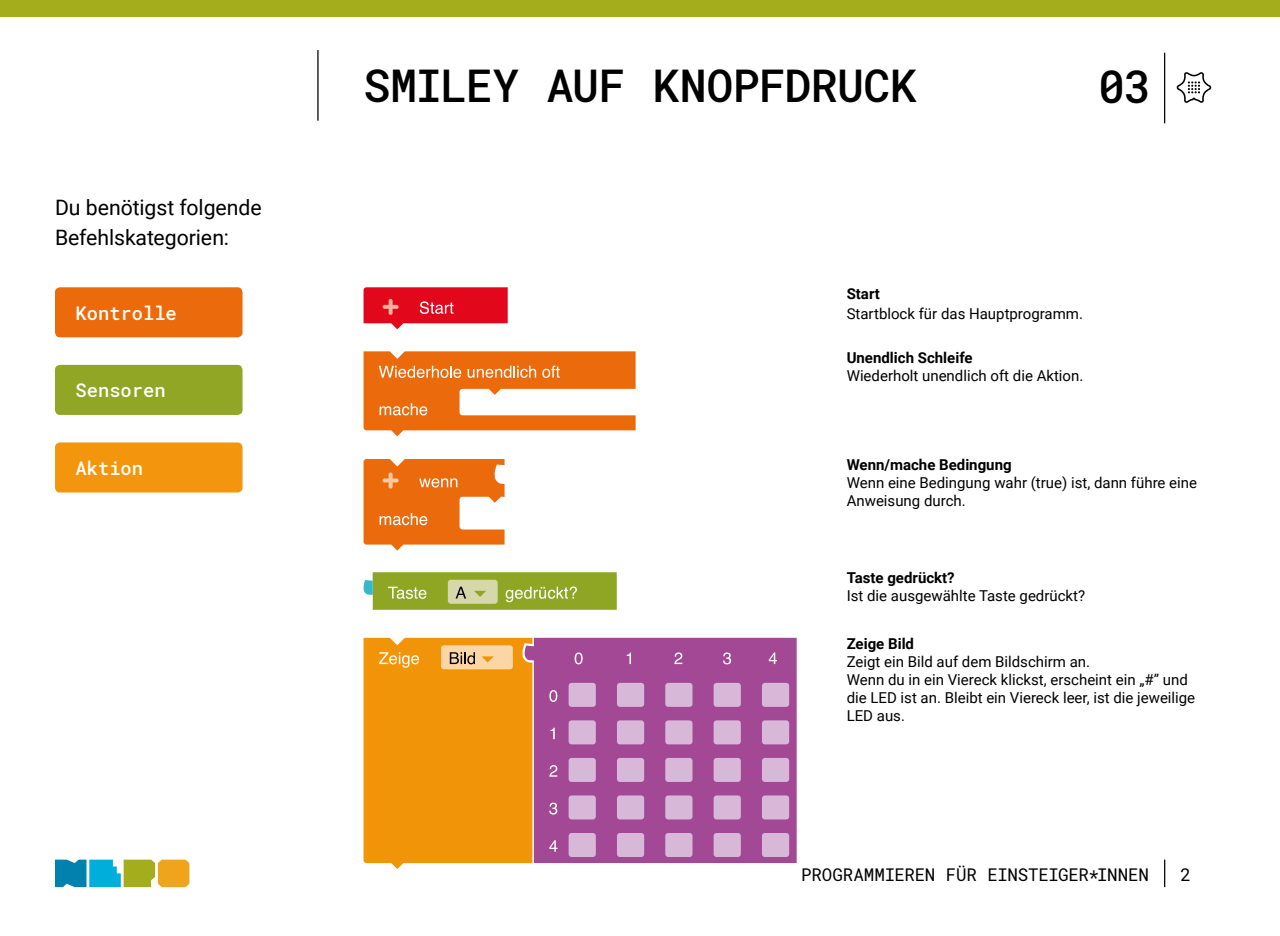
<style>
.page{position:relative;width:1280px;height:936px;background:#fff}
.page>*{position:absolute;margin:0;border:0;box-sizing:border-box;transform-origin:0 0}
.t1{font:500 45px "Roboto Mono";letter-spacing:-.02em;color:#000}
.t2{font:21.25px/30px "Roboto";letter-spacing:-.005em;color:#000}
.t3{font:500 18.75px "Roboto Mono";color:#fff}
.t4{font:17.5px "Roboto Mono";letter-spacing:-.015em;color:#000}
.t5{font:15px/18px "Roboto";color:#000}
.t6{font:700 15px "Roboto";color:#000}
</style>
<div class="page">
<div style="left:0;top:0;width:1280px;height:16px;background:#a4ad1b"></div>
<hr style="left:1164px;top:53px;width:1px;height:70px;background:#000">
<hr style="left:317px;top:50px;width:2px;height:71px;background:#000">
<svg style="left:1176px;top:72px;width:36px;height:31px"></svg>
<svg style="left:1164px;top:859px;width:1px;height:27px"></svg>
<svg style="left:363px;top:637px;width:169px;height:231px;background:#f19916"></svg>
<svg style="left:524px;top:637px;width:273px;height:225px;background:#a74f92"></svg>
<svg style="left:575px;top:652px;width:8px;height:12px"></svg>
<svg style="left:627px;top:652px;width:4px;height:11px"></svg>
<svg style="left:674px;top:652px;width:8px;height:11px"></svg>
<svg style="left:723px;top:652px;width:8px;height:12px"></svg>
<svg style="left:769px;top:652px;width:8px;height:11px"></svg>
<svg style="left:549px;top:689px;width:8px;height:12px"></svg>
<div style="left:569px;top:682px;width:27px;height:24px;background:#d7b8d9;border-radius:3px"></div>
<div style="left:617px;top:682px;width:27px;height:24px;background:#d7b8d9;border-radius:3px"></div>
<div style="left:665px;top:682px;width:27px;height:24px;background:#d7b8d9;border-radius:3px"></div>
<div style="left:714px;top:682px;width:27px;height:24px;background:#d7b8d9;border-radius:3px"></div>
<div style="left:762px;top:682px;width:27px;height:24px;background:#d7b8d9;border-radius:3px"></div>
<svg style="left:550px;top:727px;width:5px;height:11px"></svg>
<div style="left:569px;top:720px;width:27px;height:24px;background:#d7b8d9;border-radius:3px"></div>
<div style="left:617px;top:720px;width:27px;height:24px;background:#d7b8d9;border-radius:3px"></div>
<div style="left:665px;top:720px;width:27px;height:24px;background:#d7b8d9;border-radius:3px"></div>
<div style="left:714px;top:720px;width:27px;height:24px;background:#d7b8d9;border-radius:3px"></div>
<div style="left:762px;top:720px;width:27px;height:24px;background:#d7b8d9;border-radius:3px"></div>
<svg style="left:549px;top:764px;width:8px;height:12px"></svg>
<div style="left:569px;top:757px;width:27px;height:24px;background:#d7b8d9;border-radius:3px"></div>
<div style="left:617px;top:757px;width:27px;height:24px;background:#d7b8d9;border-radius:3px"></div>
<div style="left:665px;top:757px;width:27px;height:24px;background:#d7b8d9;border-radius:3px"></div>
<div style="left:714px;top:757px;width:27px;height:24px;background:#d7b8d9;border-radius:3px"></div>
<div style="left:762px;top:757px;width:27px;height:24px;background:#d7b8d9;border-radius:3px"></div>
<svg style="left:549px;top:802px;width:8px;height:12px"></svg>
<div style="left:569px;top:795px;width:27px;height:24px;background:#d7b8d9;border-radius:3px"></div>
<div style="left:617px;top:795px;width:27px;height:24px;background:#d7b8d9;border-radius:3px"></div>
<div style="left:665px;top:795px;width:27px;height:24px;background:#d7b8d9;border-radius:3px"></div>
<div style="left:714px;top:795px;width:27px;height:24px;background:#d7b8d9;border-radius:3px"></div>
<div style="left:762px;top:795px;width:27px;height:24px;background:#d7b8d9;border-radius:3px"></div>
<svg style="left:549px;top:839px;width:8px;height:12px"></svg>
<div style="left:569px;top:832px;width:27px;height:24px;background:#d7b8d9;border-radius:3px"></div>
<div style="left:617px;top:832px;width:27px;height:24px;background:#d7b8d9;border-radius:3px"></div>
<div style="left:665px;top:832px;width:27px;height:24px;background:#d7b8d9;border-radius:3px"></div>
<div style="left:714px;top:832px;width:27px;height:24px;background:#d7b8d9;border-radius:3px"></div>
<div style="left:762px;top:832px;width:27px;height:24px;background:#d7b8d9;border-radius:3px"></div>
<svg style="left:55px;top:859px;width:134px;height:27px;background:#7aac81"></svg>
<div style="left:55px;top:287px;width:187px;height:50px;background:#eb6b0c;border-radius:5px"></div>
<div style="left:55px;top:442px;width:187px;height:50px;background:#f3960d;border-radius:5px"></div>
<svg style="left:363px;top:287px;width:145px;height:42px;background:#e73242"></svg>
<svg style="left:363px;top:351px;width:273px;height:85px"></svg>
<svg style="left:363px;top:459px;width:143px;height:91px"></svg>
<div style="left:55px;top:365px;width:187px;height:50px;background:#90a624;border-radius:5px"></div>
<svg style="left:363px;top:572px;width:254px;height:37px;background:#9eb147"></svg>
<h2 class="t2" style="left:55px;top:192px;width:208px">Du benötigst folgende<br>Befehlskategorien:</h2>
<p class="t3" style="left:76px;top:300px;width:103px">Kontrolle</p>
<p class="t3" style="left:76px;top:377px;width:91px">Sensoren</p>
<p class="t3" style="left:76px;top:455px;width:69px">Aktion</p>
<h1 class="t1" style="left:363px;top:55px;width:555px">SMILEY AUF KNOPFDRUCK</h1>
<h1 class="t1" style="left:1098px;top:55px;width:54px">03</h1>
<p class="t6" style="left:847px;top:282px;width:35px">Start</p>
<p class="t5" style="left:847px;top:303px;width:238px">Startblock für das Hauptprogramm.</p>
<p class="t6" style="left:847px;top:346px;width:127px">Unendlich Schleife</p>
<p class="t5" style="left:847px;top:365px;width:238px">Wiederholt unendlich oft die Aktion.</p>
<p class="t6" style="left:847px;top:454px;width:166px">Wenn/mache Bedingung</p>
<p class="t5" style="left:847px;top:473px;width:352px">Wenn eine Bedingung wahr (true) ist, dann führe eine<br>Anweisung durch.</p>
<p class="t6" style="left:847px;top:567px;width:110px">Taste gedrückt?</p>
<p class="t5" style="left:847px;top:586px;width:240px">Ist die ausgewählte Taste gedrückt?</p>
<p class="t6" style="left:847px;top:633px;width:69px">Zeige Bild</p>
<p class="t5" style="left:847px;top:652px;width:350px">Zeigt ein Bild auf dem Bildschirm an.<br>Wenn du in ein Viereck klickst, erscheint ein „#” und die LED ist an. Bleibt ein Viereck leer, ist die jeweilige LED aus.</p>
<p class="t4" style="left:801px;top:862px;width:349px">PROGRAMMIEREN FÜR EINSTEIGER*INNEN</p>
<p class="t4" style="left:1180px;top:862px;width:12px">2</p>
</div>
